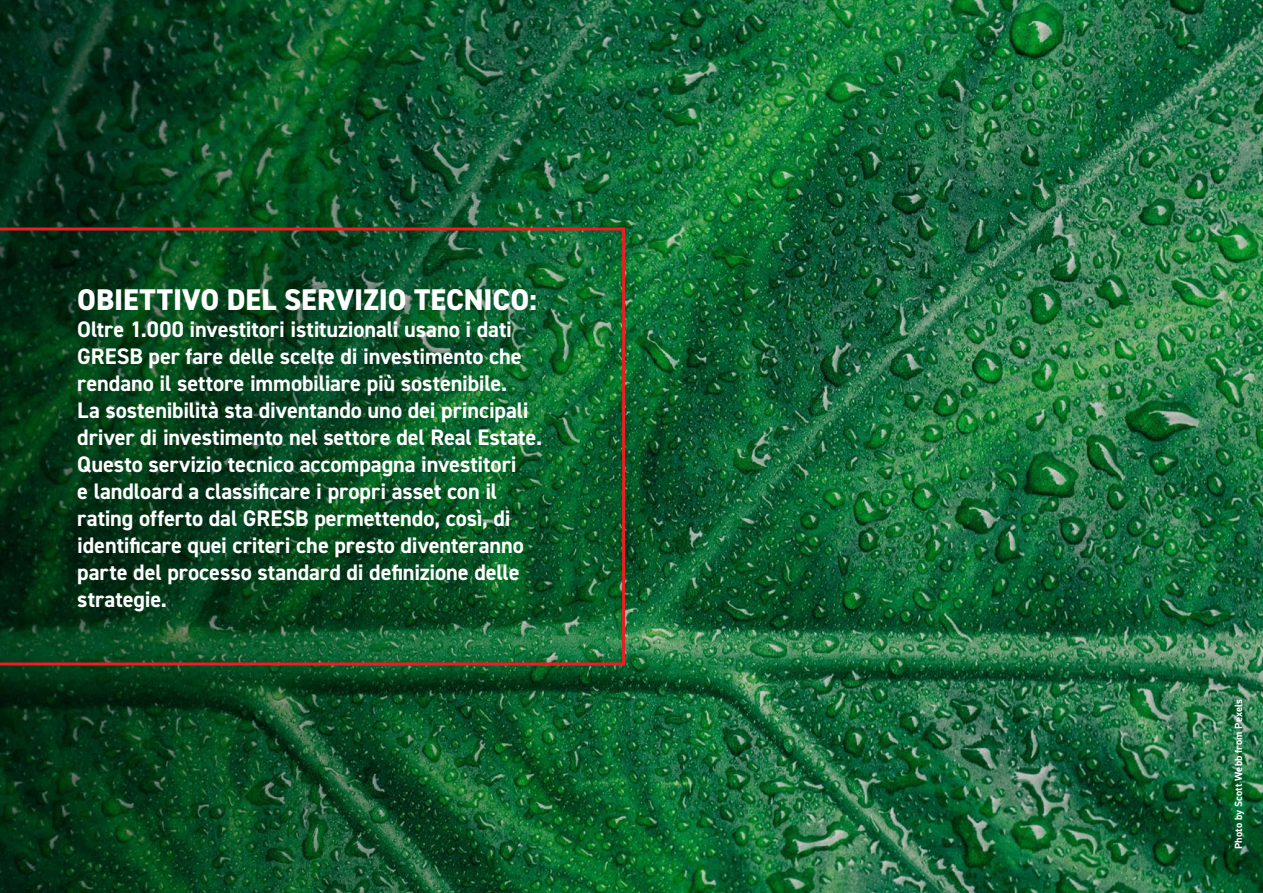
<style>
.page{position:relative;width:1263px;height:893px;background:#fff}
.page>*{position:absolute;margin:0;border:0;box-sizing:border-box;transform-origin:0 0}
.t1{font:800 30px "DIN2014";color:#fff}
.t2{font:700 22.5px/27px "DIN2014";letter-spacing:-.005em;color:#fff}
.t3{font:700 10.5px "DIN2014";letter-spacing:.02em;color:#fff}
</style>
<div class="page">
<img style="left:0;top:0;width:1263px;height:893px">
<svg style="left:0;top:227px;width:625px;height:438px;background:#0d4b23"></svg>
<p class="t1" style="left:77px;top:279px;width:461px">OBIETTIVO DEL SERVIZIO TECNICO:</p>
<p class="t2" style="left:77px;top:315px;width:467px">Oltre 1.000 investitori istituzionali usano i dati GRESB per fare delle scelte di investimento che rendano il settore immobiliare più sostenibile.<br>La sostenibilità sta diventando uno dei principali driver di investimento nel settore del Real Estate.<br>Questo servizio tecnico accompagna investitori<br>e landloard a classificare i propri asset con il rating offerto dal GRESB permettendo, così, di identificare quei criteri che presto diventeranno parte del processo standard di definizione delle strategie.</p>
<p class="t3" style="left:1231px;top:849px;width:152px;rotate:-90deg">Photo by Scott Webb from Pexels</p>
</div>
